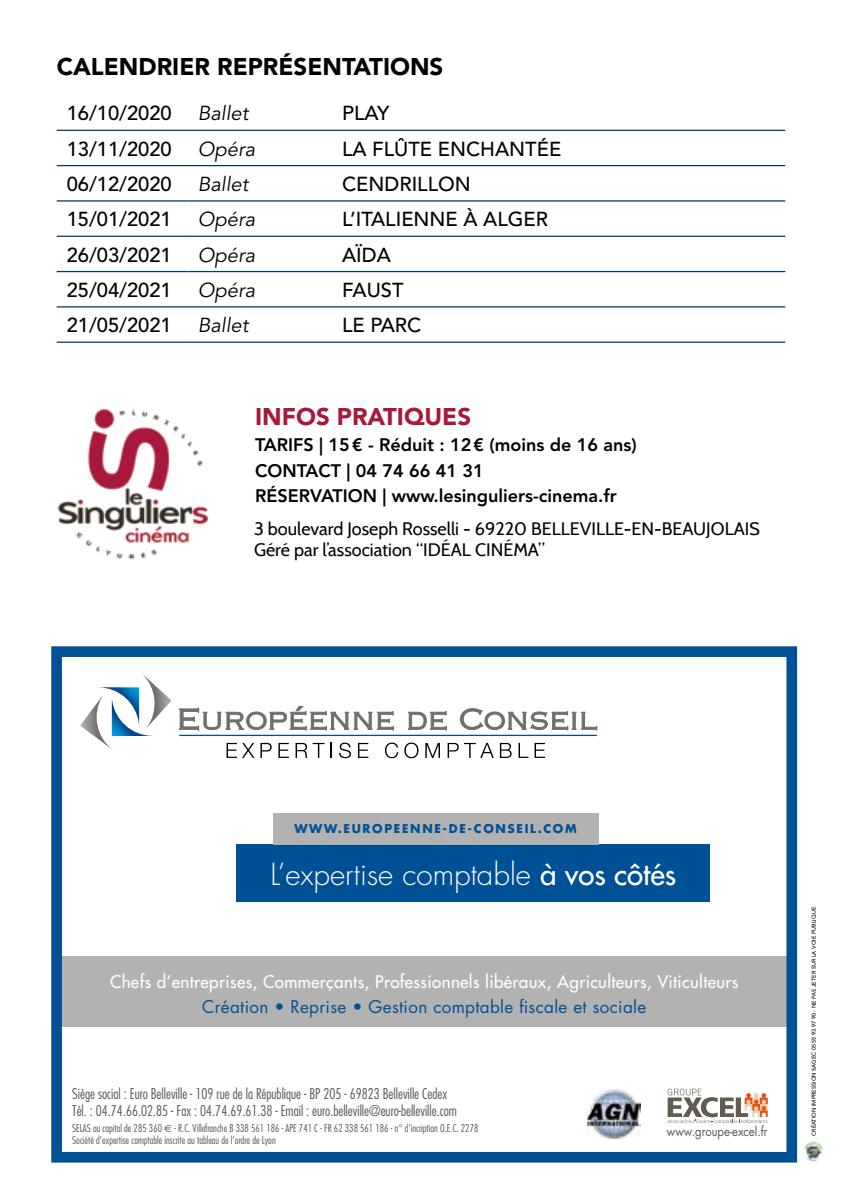
<style>
.page{position:relative;width:842px;height:1191px;background:#fff}
.page>*{position:absolute;margin:0;border:0;box-sizing:border-box;transform-origin:0 0}
.t1{font:300 29.6px "Futura";color:#fff}
.t2{font:900 24px "Avenir LT Std";color:#000}
.t3{font:900 24px "Avenir LT Std";color:#a8183b}
.t4{font:500 20.2px "Avenir LT Std";color:#000}
.t5{font:italic 20.2px "Avenir LT Std";color:#000}
.t6{font:800 18px/25.6px "Avenir LT Std";color:#000}
.t7{font:18px/21px "Cabin";color:#000}
.t8{font:17px "Futura";letter-spacing:.02em;color:#fff}
.t9{font:17px "Futura";letter-spacing:.02em;color:#005095}
.t10{font:300 condensed 14.4px/17.4px "Futura";color:#575756}
.t11{font:12.8px "Futura";color:#575756;scale:.88 1}
.t12{font:700 11.8px "Futura";letter-spacing:.14em;color:#005095}
.t13{font:300 condensed 10.6px/11.8px "Futura";color:#575756}
.t14{font:500 5.6px "Avenir LT Std";color:#000}
.s1{font-weight:400}
.s2{font-family:"Euro Sans";font-weight:400;font-stretch:normal}
</style>
<div class="page">
<div style="left:52px;top:956px;width:739px;height:71px;background:#b3b2b2"></div>
<svg style="left:179px;top:706px;width:215px;height:24px"></svg>
<svg style="left:408px;top:711px;width:39px;height:19px"></svg>
<svg style="left:460px;top:708px;width:137px;height:22px"></svg>
<svg style="left:227px;top:743px;width:27px;height:15px"></svg>
<svg style="left:260px;top:743px;width:12px;height:15px"></svg>
<svg style="left:278px;top:743px;width:11px;height:15px"></svg>
<svg style="left:296px;top:743px;width:11px;height:15px"></svg>
<svg style="left:313px;top:743px;width:12px;height:15px"></svg>
<svg style="left:331px;top:743px;width:1px;height:15px"></svg>
<svg style="left:339px;top:742px;width:12px;height:16px"></svg>
<svg style="left:358px;top:743px;width:10px;height:15px"></svg>
<svg style="left:385px;top:742px;width:13px;height:16px"></svg>
<svg style="left:404px;top:742px;width:14px;height:16px"></svg>
<svg style="left:425px;top:743px;width:15px;height:15px"></svg>
<svg style="left:448px;top:743px;width:46px;height:15px"></svg>
<svg style="left:500px;top:743px;width:12px;height:15px"></svg>
<svg style="left:519px;top:743px;width:9px;height:15px"></svg>
<svg style="left:534px;top:743px;width:11px;height:15px"></svg>
<hr style="left:179px;top:734px;width:418px;height:2px;background:#005095">
<svg style="left:80px;top:673px;width:92px;height:77px"></svg>
<img style="left:586px;top:1089px;width:54px;height:49px">
<svg style="left:667px;top:1088px;width:101px;height:35px"></svg>
<div style="left:51px;top:646px;width:746px;height:516px;border:11px solid #005095"></div>
<div style="left:237px;top:844px;width:473px;height:58px;background:#005095"></div>
<div style="left:273px;top:813px;width:325px;height:31px;background:#b3b2b2"></div>
<img style="left:57px;top:408px;width:152px;height:152px">
<img style="left:804px;top:1141px;width:19px;height:20px">
<hr style="left:57px;top:130px;width:131px;height:1px;background:#00386e">
<hr style="left:188px;top:130px;width:144px;height:1px;background:#00386e">
<hr style="left:332px;top:130px;width:453px;height:1px;background:#00386e">
<hr style="left:57px;top:165px;width:131px;height:1px;background:#00386e">
<hr style="left:188px;top:165px;width:144px;height:1px;background:#00386e">
<hr style="left:332px;top:165px;width:453px;height:1px;background:#00386e">
<hr style="left:57px;top:200px;width:131px;height:1px;background:#00386e">
<hr style="left:188px;top:200px;width:144px;height:1px;background:#00386e">
<hr style="left:332px;top:200px;width:453px;height:1px;background:#00386e">
<hr style="left:57px;top:236px;width:131px;height:1px;background:#00386e">
<hr style="left:188px;top:236px;width:144px;height:1px;background:#00386e">
<hr style="left:332px;top:236px;width:453px;height:1px;background:#00386e">
<hr style="left:57px;top:271px;width:131px;height:1px;background:#00386e">
<hr style="left:188px;top:271px;width:144px;height:1px;background:#00386e">
<hr style="left:332px;top:271px;width:453px;height:1px;background:#00386e">
<hr style="left:57px;top:306px;width:131px;height:1px;background:#00386e">
<hr style="left:188px;top:306px;width:144px;height:1px;background:#00386e">
<hr style="left:332px;top:306px;width:453px;height:1px;background:#00386e">
<hr style="left:57px;top:341px;width:131px;height:2px;background:#00386e">
<hr style="left:188px;top:341px;width:144px;height:2px;background:#00386e">
<hr style="left:332px;top:341px;width:453px;height:2px;background:#00386e">
<h2 class="t2" style="left:57px;top:52px;width:388px">CALENDRIER REPRÉSENTATIONS</h2>
<h3 class="t4" style="left:67px;top:102px;width:107px">16/10/2020</h3>
<h3 class="t5" style="left:198px;top:102px;width:52px">Ballet</h3>
<h3 class="t4" style="left:342px;top:102px;width:49px">PLAY</h3>
<h3 class="t4" style="left:67px;top:137px;width:107px">13/11/2020</h3>
<h3 class="t5" style="left:198px;top:137px;width:59px">Opéra</h3>
<h3 class="t4" style="left:342px;top:137px;width:221px">LA FLÛTE ENCHANTÉE</h3>
<h3 class="t4" style="left:67px;top:172px;width:107px">06/12/2020</h3>
<h3 class="t5" style="left:198px;top:172px;width:52px">Ballet</h3>
<h3 class="t4" style="left:342px;top:172px;width:130px">CENDRILLON</h3>
<h3 class="t4" style="left:67px;top:207px;width:107px">15/01/2021</h3>
<h3 class="t5" style="left:198px;top:208px;width:59px">Opéra</h3>
<h3 class="t4" style="left:342px;top:207px;width:207px">L’ITALIENNE À ALGER</h3>
<h3 class="t4" style="left:67px;top:243px;width:107px">26/03/2021</h3>
<h3 class="t5" style="left:198px;top:243px;width:59px">Opéra</h3>
<h3 class="t4" style="left:342px;top:243px;width:50px">AÏDA</h3>
<h3 class="t4" style="left:67px;top:278px;width:107px">25/04/2021</h3>
<h3 class="t5" style="left:198px;top:278px;width:59px">Opéra</h3>
<h3 class="t4" style="left:342px;top:278px;width:63px">FAUST</h3>
<h3 class="t4" style="left:67px;top:313px;width:107px">21/05/2021</h3>
<h3 class="t5" style="left:198px;top:313px;width:52px">Ballet</h3>
<h3 class="t4" style="left:342px;top:313px;width:81px">LE PARC</h3>
<h2 class="t3" style="left:255px;top:402px;width:217px">INFOS PRATIQUES</h2>
<h3 class="t6" style="left:255px;top:432px;width:383px">TARIFS | 15€ - Réduit : 12€ (moins de 16 ans)<br>CONTACT | 04 74 66 41 31<br>RÉSERVATION | www.lesinguliers-cinema.fr</h3>
<h3 class="t7" style="left:254px;top:518px;width:507px">3 boulevard Joseph Rosselli - 69220 BELLEVILLE-EN-BEAUJOLAIS<br>Géré par l’association “IDÉAL CINÉMA”</h3>
<p class="t12" style="left:294px;top:820px;width:284px">WWW.EUROPEENNE-DE-CONSEIL.COM</p>
<h1 class="t1" style="left:270px;top:855px;width:407px">L’expertise comptable <span class="s1">à vos côtés</span></h1>
<h3 class="t8" style="left:110px;top:971px;width:630px">Chefs d’entreprises, Commerçants, Professionnels libéraux, Agriculteurs, Viticulteurs</h3>
<h3 class="t9" style="left:202px;top:995px;width:446px">Création • Reprise • Gestion comptable fiscale et sociale</h3>
<h3 class="t10" style="left:72px;top:1085px;width:386px">Siège social : Euro Belleville - 109 rue de la République - BP 205 - 69823 Belleville Cedex<br>Tél. : 04.74.66.02.85 - Fax : 04.74.69.61.38 - Email : euro.belleville@euro-belleville.com</h3>
<p class="t13" style="left:72px;top:1122px;width:408px">SELAS au capital de 285 360 <span class="s2">€</span> - R.C. Villefranche B 338 561 186 - APE 741 C - FR 62 338 561 186 - n° d’incription O.E.C. 2278<br>Société d’expertise comptable inscrite au tableau de l’ordre de Lyon</p>
<p class="t11" style="left:667px;top:1122px;width:116px">www.groupe-excel.fr</p>
<p class="t14" style="left:811px;top:1135px;width:230px;rotate:-90deg">CRÉATION IMPRESSION SAGEC 05 55 93 97 90 - NE PAS JETER SUR LA VOIE PUBLIQUE</p>
</div>
